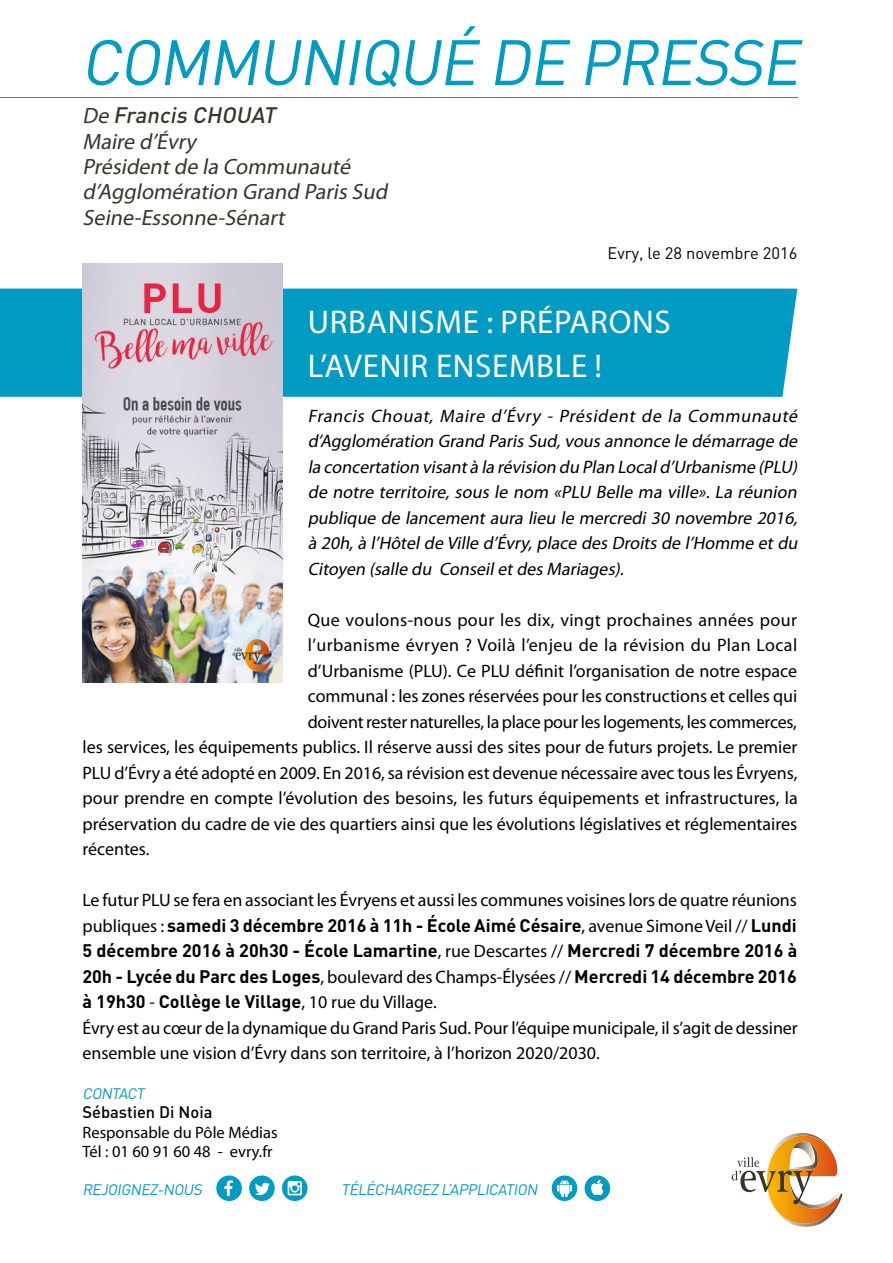
<style>
.page{position:relative;width:893px;height:1263px;background:#fff}
.page>*{position:absolute;margin:0;border:0;box-sizing:border-box;transform-origin:0 0}
.t1{font:italic 63px "DIN";color:#009bc2}
.t2{font:33px "Myriad Pro";letter-spacing:.02em;color:#fff}
.t3{font:italic 22.2px/25.3px "Myriad Pro";color:#373629}
.t4{font:italic 500 22.2px "DIN";color:#373629}
.t5{font:18px/25.5px "Myriad Pro";color:#000}
.t6{font:italic 18px/25.5px "Myriad Pro";color:#000;text-align:justify}
.t7{font:700 18px/25.5px "DIN";color:#000;text-align:justify}
.t8{font:18px "Myriad Pro";letter-spacing:.02em;color:#000}
.t9{font:16.5px/19.5px "Myriad Pro";color:#000}
.t10{font:16.5px "DIN";color:#000}
.t11{font:500 16.5px "DIN";color:#000}
.t12{font:italic 15.15px "DIN";color:#009bc2}
.s1{font-family:"Myriad Pro";font-weight:400}
</style>
<div class="page">
<hr style="left:0;top:97px;width:797px;height:1px;background:#009bc2">
<div style="left:0;top:289px;width:797px;height:108px;background:#009bc2"></div>
<img style="left:82px;top:263px;width:200px;height:420px">
<svg style="left:732px;top:1133px;width:110px;height:94px"></svg>
<svg style="left:282px;top:1175px;width:26px;height:26px"></svg>
<svg style="left:288px;top:1181px;width:14px;height:14px"></svg>
<svg style="left:249px;top:1175px;width:26px;height:26px"></svg>
<svg style="left:216px;top:1175px;width:26px;height:26px"></svg>
<div style="left:552px;top:1175px;width:25px;height:26px;background:#009bc2;border-radius:50%"></div>
<svg style="left:557px;top:1179px;width:15px;height:18px"></svg>
<div style="left:585px;top:1175px;width:25px;height:26px;background:#009bc2;border-radius:50%"></div>
<svg style="left:591px;top:1180px;width:12px;height:15px"></svg>
<h1 class="t1" style="left:81px;top:23px;width:715px">COMMUNIQUÉ DE PRESSE</h1>
<p class="t4" style="left:82px;top:101px;width:199px"><span class="s1">De</span> Francis CHOUAT</p>
<p class="t3" style="left:82px;top:128px;width:311px">Maire d’Évry<br>Présidentde la Communauté d’Agglomération Grand Paris Sud<br>Seine-Essonne-Sénart</p>
<p class="t10" style="left:608px;top:243px;width:191px">Evry, le 28 novembre 2016</p>
<h2 class="t2" style="left:308px;top:302px;width:120px">Urbanisme</h2>
<h2 class="t2" style="left:486px;top:302px;width:33px">: prépar</h2>
<h2 class="t2" style="left:609px;top:302px;width:60px">ons</h2>
<h2 class="t2" style="left:308px;top:345px;width:187px">l’avenir ensemble</h2>
<h2 class="t2" style="left:595px;top:345px;width:9px">!</h2>
<p class="t6" style="left:308px;top:403px;width:495px">Francis Chouat, Maire d’Évry - Président de la Communauté d’Agglomération Grand Paris Sud,vous annonce le démarrage de la concertation visantà la révision du Plan Locald’Urbanisme (PLU) de notre territoire, sous le nom «PLU Belle ma ville». La réunion publique de lancement aura lieu le mercredi 30 novembre 2016, à 20h,à l’Hôtelde Ville d’Évry,place des Droits de l’Homme etdu Citoyen (salle du Conseiletdes Mariages).</p>
<p class="t8" style="left:308px;top:609px;width:491px">Que voulons-nous pour les dix, vingt prochaines années pour</p>
<p class="t8" style="left:308px;top:634px;width:491px">l’urbanisme évryen ? Voilà l’enjeu de la révision du Plan Local</p>
<p class="t5" style="left:308px;top:658px;width:491px">d’Urbanisme (PLU). Ce PLU définit l’organisation de notre espace</p>
<p class="t5" style="left:308px;top:683px;width:491px">communal : les zones réservées pour les constructions et celles qui</p>
<p class="t5" style="left:308px;top:709px;width:491px">doivent rester naturelles, la place pour les logements, les commerces,</p>
<p class="t5" style="left:82px;top:734px;width:716px">les services, les équipements publics. Il réserve aussi des sites pour de futurs projets. Le premier</p>
<p class="t5" style="left:82px;top:760px;width:716px">PLU d’Évry a été adopté en 2009. En 2016, sa révision est devenue nécessaire avec tous les Évryens,</p>
<p class="t5" style="left:82px;top:785px;width:717px">pour prendre en compte l’évolution des besoins, les futurs équipements et infrastructures, la</p>
<p class="t5" style="left:82px;top:811px;width:716px">préservation du cadre de vie des quartiers ainsi que les évolutions législatives et réglementaires</p>
<p class="t5" style="left:82px;top:836px;width:69px">récentes.</p>
<p class="t5" style="left:82px;top:887px;width:716px">Le futur PLU se fera en associant les Évryens et aussi les communes voisines lors de quatre réunions</p>
<p class="t7" style="left:82px;top:912px;width:716px"><span class="s1">publiques :</span> samedi 3 décembre 2016 à 11h - École Aimé Césaire<span class="s1">, avenue Simone Veil //</span> Lundi 5 décembre 2016 à 20h30 - École Lamartine<span class="s1">, rue Descartes //</span> Mercredi 7 décembre 2016 à 20h - Lycée du Parc des Loges<span class="s1">, boulevard des Champs-Élysées //</span> Mercredi 14 décembre 2016 à 19h30 <span class="s1">-</span> Collège le Village<span class="s1">, 10 rue du Village.</span></p>
<p class="t5" style="left:82px;top:1015px;width:717px">Évry est au cœur de la dynamique du Grand Paris Sud. Pour l’équipe municipale, il s’agit de dessiner ensemble une vision d’Évry dans son territoire, à l’horizon 2020/2030.</p>
<p class="t12" style="left:82px;top:1084px;width:39px">CONTACT</p>
<p class="t11" style="left:82px;top:1102px;width:131px">Sébastien Di Noia</p>
<p class="t9" style="left:82px;top:1122px;width:197px">Responsable du Pôle Médias<br>Tél : 01 60 91 60 48 - evry.fr</p>
<p class="t12" style="left:82px;top:1180px;width:92px">REJOIGN EZ-NOUS</p>
<p class="t12" style="left:341px;top:1180px;width:181px">TÉLÉCHARGEZ L’APPLI CATION</p>
</div>
